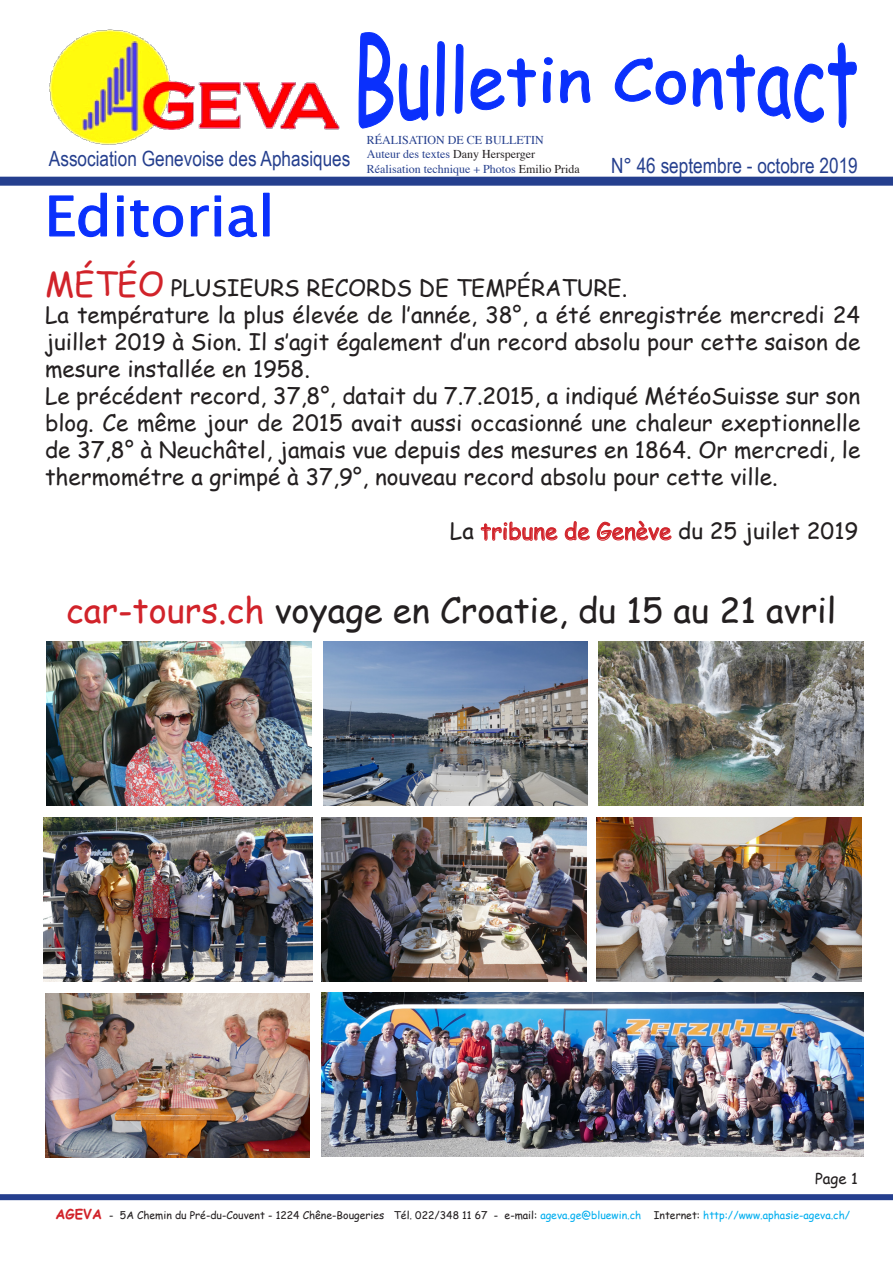
<style>
.page{position:relative;width:893px;height:1263px;background:#fff}
.page>*{position:absolute;margin:0;border:0;box-sizing:border-box;transform-origin:0 0}
.t1{font:34.5px "Comic Sans MS";color:#231f20}
.t2{font:22.5px/27px "Comic Sans MS";color:#231f20;text-align:justify}
.t3{font:21px "Arial Narrow";color:#253f8e}
.t4{font:15px "Comic Sans MS";color:#231f20}
.t5{font:12px "Times";color:#253f8e}
.t6{font:10.5px "Comic Sans MS";color:#231f20}
.s1{color:#231f20}
.s2{font-size:33px;color:#d1232a}
.s3{color:#d1232a}
.s4{font-weight:700;font-size:13.5px;color:#d1232a}
.s5{color:#00aeef}
</style>
<div class="page">
<img style="left:49px;top:29px;width:291px;height:116px">
<div style="left:0;top:177px;width:893px;height:9px;background:#253f8e"></div>
<div style="left:0;top:1194px;width:893px;height:6px;background:#253f8e"></div>
<svg style="left:358px;top:32px;width:71px;height:97px"></svg>
<svg style="left:436px;top:41px;width:9px;height:76px"></svg>
<svg style="left:454px;top:44px;width:10px;height:70px"></svg>
<svg style="left:470px;top:58px;width:66px;height:53px"></svg>
<svg style="left:542px;top:57px;width:11px;height:47px"></svg>
<svg style="left:560px;top:69px;width:31px;height:35px"></svg>
<svg style="left:614px;top:57px;width:72px;height:48px"></svg>
<svg style="left:692px;top:42px;width:165px;height:86px"></svg>
<div style="left:263px;top:193px;width:7px;height:43px;border:1px solid #0a31ff"></div>
<svg style="left:49px;top:192px;width:58px;height:46px"></svg>
<svg style="left:117px;top:195px;width:7px;height:42px"></svg>
<svg style="left:130px;top:200px;width:54px;height:38px"></svg>
<svg style="left:190px;top:195px;width:32px;height:42px"></svg>
<svg style="left:228px;top:205px;width:30px;height:33px"></svg>
<div style="left:264px;top:193px;width:5px;height:43px;background:#0a30fc"></div>
<svg style="left:480px;top:521px;width:78px;height:20px"></svg>
<svg style="left:565px;top:521px;width:25px;height:20px"></svg>
<svg style="left:597px;top:520px;width:75px;height:21px"></svg>
<img style="left:597px;top:817px;width:265px;height:164px">
<img style="left:44px;top:817px;width:268px;height:164px">
<img style="left:322px;top:817px;width:264px;height:164px">
<img style="left:45px;top:994px;width:265px;height:164px">
<img style="left:321px;top:992px;width:542px;height:165px">
<img style="left:47px;top:641px;width:264px;height:164px">
<img style="left:598px;top:641px;width:265px;height:164px">
<img style="left:323px;top:641px;width:265px;height:164px">
<p class="t5" style="left:367px;top:128px;width:178px">RÉALISATION DE CE BULLETIN</p>
<p class="t5" style="left:367px;top:143px;width:170px">Auteur des textes <span class="s1">Dany Hersperger</span></p>
<p class="t5" style="left:367px;top:157px;width:215px">Réalisation technique + Photos <span class="s1">Emilio Prida</span></p>
<p class="t3" style="left:49px;top:143px;width:303px">Association Genevoise des Aphasiques</p>
<p class="t3" style="left:611px;top:150px;width:248px">N° 46 septembre - octobre 2019</p>
<p class="t2" style="left:45px;top:274px;width:584px"><span class="s2">MÉTÉO</span> PLUSIEURS RECORDS DE TEMPÉRATURE.</p>
<p class="t2" style="left:45px;top:301px;width:817px">La température la plus élevée de l’année, 38°, a été enregistrée mercredi 24 juillet 2019 à Sion. Il s’agit également d’un record absolu pour cette saison de mesure installée en 1958.</p>
<p class="t2" style="left:45px;top:382px;width:817px">Le précédent record, 37,8°, datait du 7.7.2015, a indiqué MétéoSuisse sur son blog. Ce même jour de 2015 avait aussi occasionné une chaleur exeptionnelle de 37,8° à Neuchâtel, jamais vue depuis des mesures en 1864. Or mercredi, le thermométre a grimpé à 37,9°, nouveau record absolu pour cette ville.</p>
<p class="t2" style="left:450px;top:517px;width:410px">La <span class="s3">tribune de Genève</span> du 25 juilet 2019</p>
<p class="t1" style="left:66px;top:585px;width:772px"><span class="s3">car-tours.ch</span> voyage en Croatie, du 15 au 21 avril</p>
<p class="t4" style="left:815px;top:1167px;width:44px">Page 1</p>
<p class="t6" style="left:56px;top:1207px;width:796px"><span class="s4">AGEVA</span> - 5A Chemin du Pré-du-Couvent - 1224 Chêne-Bougeries Tél. 022/348 11 67 - e-mail: <span class="s5">ageva.ge@bluewin.ch</span> Internet: <span class="s5">http://www.aphasie-ageva.ch/</span></p>
</div>
